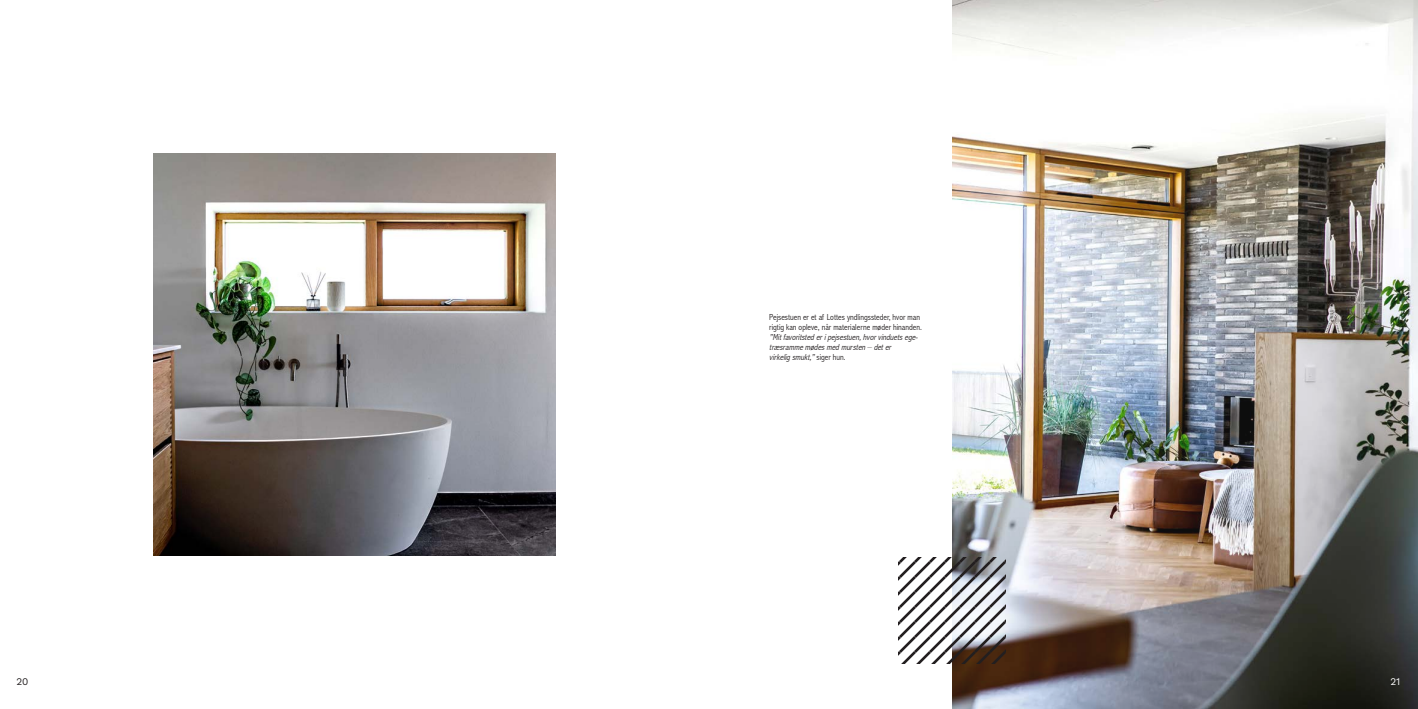
<style>
.page{position:relative;width:1418px;height:709px;background:#fff}
.page>*{position:absolute;margin:0;border:0;box-sizing:border-box;transform-origin:0 0}
.t1{font:10px "Work Sans";color:#231f20}
.t2{font:10px "Work Sans";color:#fff}
.t3{font:300 condensed 8.75px/10px "Abadi";color:#231f20}
.s1{font-style:italic}
</style>
<div class="page">
<img style="left:153px;top:153px;width:402px;height:402px">
<img style="left:952px;top:0;width:465px;height:709px">
<svg style="left:898px;top:557px;width:107px;height:107px"></svg>
<p class="t3" style="left:769px;top:312px;width:154px">Pejsestuen er et af Lottes yndlingssteder, hvor man rigtig kan opleve, når materialerne møder hinanden. <span class="s1">”Mitfavoritstederipejsestuen,hvorvinduetsege&shy;træsrammemødesmedmursten– deter virkeligsmukt,”</span>s i g e r h u n .</p>
<p class="t1" style="left:16px;top:675px;width:14px">20</p>
<p class="t2" style="left:1390px;top:675px;width:11px">21</p>
</div>
